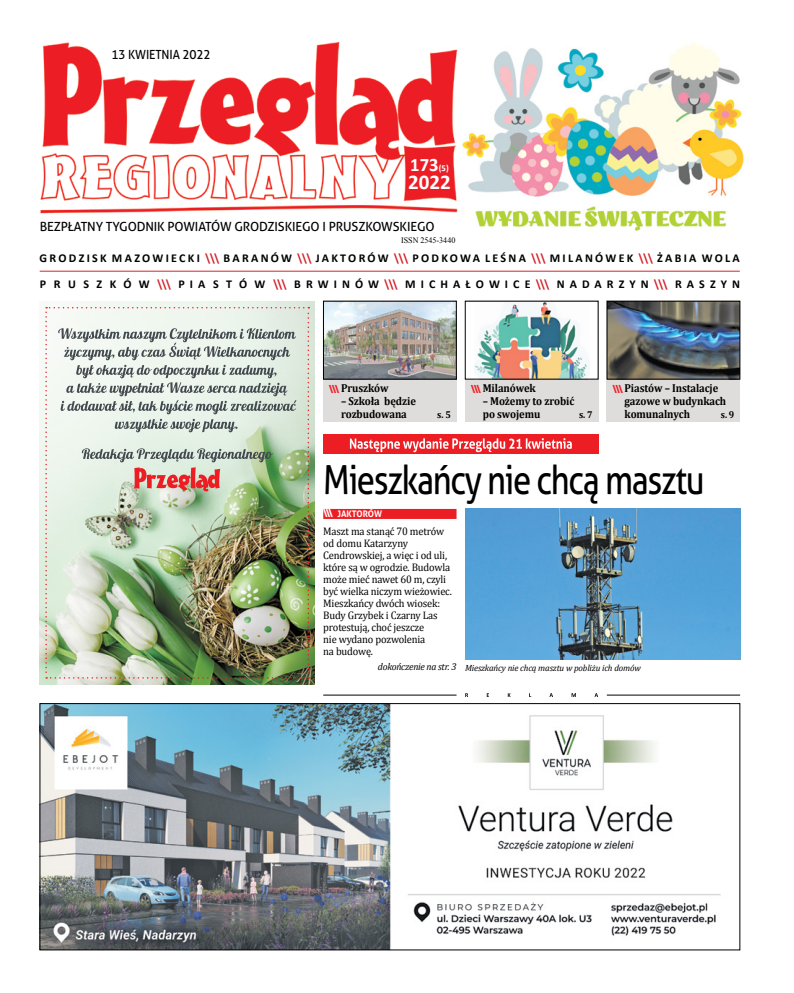
<style>
.page{position:relative;width:794px;height:993px;background:#fff}
.page>*{position:absolute;margin:0;border:0;box-sizing:border-box;transform-origin:0 0}
.t1{font:40px "Aller";letter-spacing:-.04em;color:#000;scale:.82 1}
.t2{font:700 21px "Calibri";color:#fff}
.t3{font:700 19px "Calibri";color:#fff}
.t4{font:12.6px "Aller";letter-spacing:-.01em;color:#000}
.t5{font:12.6px "Aller";letter-spacing:-.01em;color:#000;scale:.94 1}
.t6{font:700 12px "Calibri";letter-spacing:.19em;color:#000}
.t7{font:700 12px "Calibri";letter-spacing:.425em;color:#000}
.t8{font:700 11.5px/13px "Cambria";letter-spacing:-.01em;color:#000;scale:.92 1}
.t9{font:11px/12px "Cambria";letter-spacing:-.015em;color:#000;scale:.95 1}
.t10{font:700 10px "Cambria";color:#000;scale:.92 1}
.t11{font:italic 9px "Cambria";letter-spacing:-.015em;color:#000}
.t12{font:700 9px "Aller";color:#fff;scale:.96 1}
.t13{font:8.4px "Times New Roman";color:#000;scale:.96 1}
.s1{font-size:9px}
.s2{color:#d2232a}
.s3{font-size:11px}
.s4{font-size:10px}
</style>
<div class="page">
<img style="left:40px;top:43px;width:417px;height:171px">
<div style="left:323px;top:300px;width:133px;height:122px;background:#dfdddc"></div>
<div style="left:465px;top:300px;width:133px;height:122px;background:#dfdddc"></div>
<div style="left:607px;top:300px;width:133px;height:122px;background:#dfdddc"></div>
<img style="left:325px;top:303px;width:129px;height:74px">
<div style="left:465px;top:301px;width:133px;height:78px;background:#fff"></div>
<img style="left:474px;top:303px;width:115px;height:74px">
<img style="left:609px;top:303px;width:129px;height:74px">
<div style="left:607px;top:301px;width:133px;height:78px;border:1px solid #000"></div>
<hr style="left:323px;top:694px;width:133px;height:1px;background:#000">
<hr style="left:607px;top:694px;width:133px;height:1px;background:#000">
<svg style="left:465px;top:693px;width:133px;height:3px"></svg>
<hr style="left:40px;top:271px;width:700px;height:1px;background:#d2232a">
<img style="left:42px;top:705px;width:679px;height:242px">
<div style="left:40px;top:703px;width:700px;height:246px;border:1px solid #000"></div>
<div style="left:323px;top:508px;width:133px;height:10px;background:#ed1d24"></div>
<img style="left:465px;top:509px;width:275px;height:150px">
<img style="left:40px;top:301px;width:275px;height:383px">
<img style="left:45px;top:307px;width:264px;height:371px">
<div style="left:323px;top:434px;width:275px;height:20px;background:#ed1d24"></div>
<svg style="left:350px;top:438px;width:222px;height:14px"></svg>
<img style="left:463px;top:43px;width:281px;height:188px">
<p class="t5" style="left:112px;top:46px;width:107px">13 KWIETNIA 2022</p>
<h3 class="t3" style="left:410px;top:152px;width:40px">173<span class="s1">(5)</span></h3>
<h2 class="t2" style="left:408px;top:169px;width:44px">2022</h2>
<p class="t4" style="left:40px;top:219px;width:396px">BEZPŁATNY TYGODNIK POWIATÓW GRODZISKIEGO I PRUSZKOWSKIEGO</p>
<p class="t13" style="left:401px;top:234px;width:58px">ISSN 2545-3440</p>
<p class="t6" style="left:40px;top:250px;width:701px">GRODZISK MAZOWIECKI <span class="s2">\\\</span> BARANÓW <span class="s2">\\\</span> JAKTORÓW <span class="s2">\\\</span> PODKOWA LEŚNA <span class="s2">\\\</span> MILANÓWEK <span class="s2">\\\</span> ŻABIA WOLA</p>
<p class="t7" style="left:40px;top:276px;width:701px">P R U S Z K Ó W <span class="s2">\\\</span> PIA S T Ó W <span class="s2">\\\</span> BRWINÓW<span class="s2">\\\</span> MICHAŁOWICE<span class="s2">\\\</span> NADARZYN<span class="s2">\\\</span> RASZYN</p>
<p class="t8" style="left:329px;top:380px;width:66px"><sub>\\\</sub> Pruszków</p>
<p class="t8" style="left:341px;top:393px;width:83px">– Szkoła będzie rozbudowana</p>
<p class="t10" style="left:437px;top:407px;width:16px">s. 5</p>
<p class="t8" style="left:471px;top:380px;width:72px"><sub>\\\</sub> Milanówek</p>
<p class="t8" style="left:483px;top:393px;width:101px">– Możemy to zrobić po swojemu</p>
<p class="t10" style="left:579px;top:407px;width:16px">s. 7</p>
<p class="t8" style="left:624px;top:380px;width:112px;text-indent:-12px"><sub>\\\</sub> Piastów – Instalacje gazowe w budynkach komunalnych</p>
<p class="t10" style="left:721px;top:407px;width:16px">s. 9</p>
<h1 class="t1" style="left:323px;top:455px;width:466px">Mieszkańcy nie chcą masztu</h1>
<p class="t12" style="left:323px;top:508px;width:63px"><span class="s3">\\\</span> JAKTORÓW</p>
<p class="t9" style="left:323px;top:525px;width:137px">Maszt ma stanąć 70 metrów od domu Katarzyny<br>Cendrowskiej, a więc i od uli, które są w ogrodzie. Budowla może mieć nawet 60 m, czyli być wielka niczym wieżowiec.<br>Mieszkańcy dwóch wiosek:<br>Budy Grzybek i Czarny Las protestują, choć jeszcze<br>nie wydano pozwolenia<br>na budowę.</p>
<p class="t11" style="left:378px;top:661px;width:264px"><span class="s4">dokończenie na str. 3</span> Mieszkańcy nie chcą masztu w pobliżu ich domów</p>
</div>
